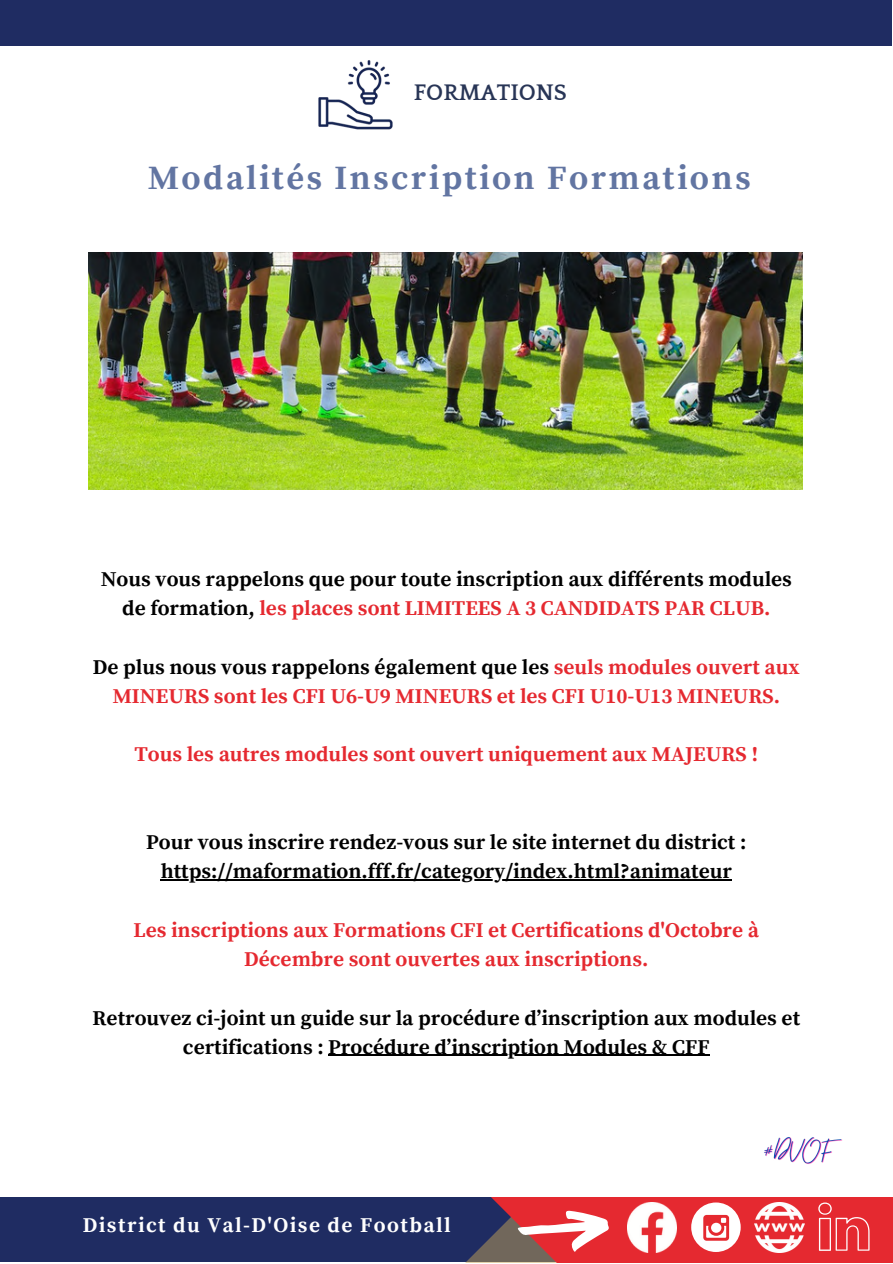
<style>
.page{position:relative;width:893px;height:1264px;background:#fff}
.page>*{position:absolute;margin:0;border:0;box-sizing:border-box;transform-origin:0 0}
.t1{font:700 33.9px "Source Serif Pro";letter-spacing:.07em;color:#6275a2}
.t2{font:700 23.1px "Quattrocento";color:#283556}
.t3{font:700 21px/29.2px "Source Serif Pro";color:#000;text-align:center}
.t4{font:700 21px/29.2px "Source Serif Pro";color:#e52930;text-align:center}
.t5{font:700 21px "Source Serif Pro";letter-spacing:.07em;color:#fff}
.s1{color:#e52930}
.s2{color:#000}
</style>
<div class="page">
<div style="left:1px;top:1192px;width:890px;height:70px;background:#1f2c62"></div>
<div style="left:797px;top:1196px;width:95px;height:66px;background:#e52930"></div>
<div style="left:0;top:45px;width:892px;height:1151px;background:#fff"></div>
<div style="left:0;top:0;width:891px;height:45px;background:#1f2c62"></div>
<img style="left:797px;top:1202px;width:7px;height:49px">
<img style="left:318px;top:60px;width:75px;height:70px">
<svg style="left:818px;top:1202px;width:51px;height:48px;background:#e8464c"></svg>
<svg style="left:292px;top:1196px;width:505px;height:66px"></svg>
<img style="left:764px;top:1137px;width:79px;height:27px">
<img style="left:89px;top:252px;width:713px;height:237px">
<hr style="left:161px;top:879px;width:570px;height:1px;background:#000">
<hr style="left:328px;top:1054px;width:381px;height:1px;background:#000">
<p class="t2" style="left:414px;top:80px;width:154px">FORMATIONS</p>
<p class="t1" style="left:148px;top:158px;width:604px">Modalités Inscription Formations</p>
<p class="t3" style="left:101px;top:565px;width:692px">Nous vous rappelons que pour toute inscription aux différents modules de formation, <span class="s1">les places sont LIMITEES A 3 CANDIDATS PAR CLUB.</span></p>
<p class="t4" style="left:93px;top:653px;width:708px"><span class="s2">De plus nous vous rappelons également que les</span> seuls modules ouvert aux<br>MINEURS sont les CFI U6-U9 MINEURS et les CFI U10-U13 MINEURS.</p>
<p class="t4" style="left:134px;top:740px;width:625px">Tous les autres modules sont ouvert uniquement aux MAJEURS !</p>
<p class="t3" style="left:146px;top:828px;width:601px">Pour vous inscrire rendez-vous sur le site internet du district : https://maformation.fff.fr/category/index.html?animateur</p>
<p class="t4" style="left:134px;top:916px;width:627px">Les inscriptions aux Formations CFI et Certifications d'Octobre à<br>Décembre sont ouvertes aux inscriptions.</p>
<p class="t3" style="left:92px;top:1003px;width:709px">Retrouvez ci-joint un guide sur la procédure d’inscription aux modules et certifications : Procédure d’inscription Modules &amp; CFF</p>
<p class="t5" style="left:83px;top:1212px;width:369px">District du Val-D'Oise de Football</p>
</div>
